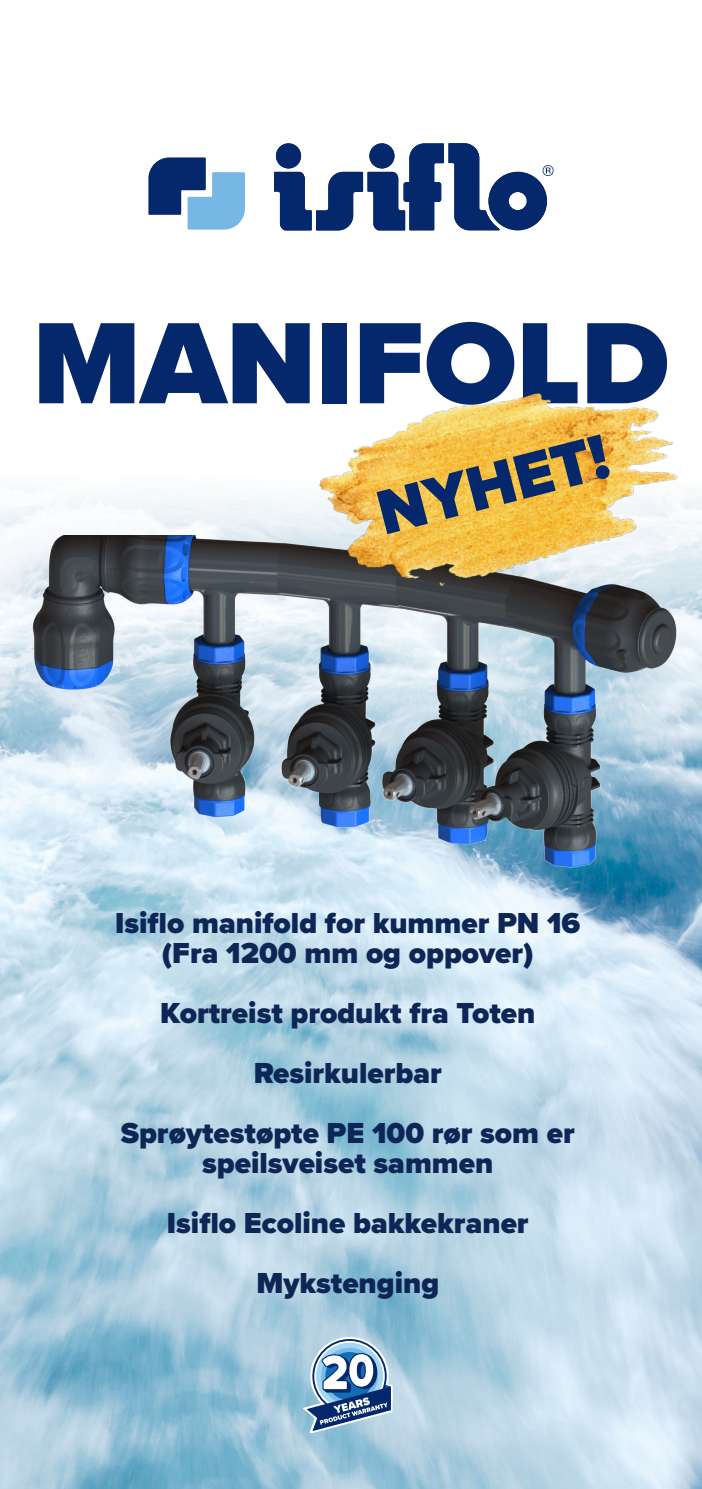
<style>
.page{position:relative;width:702px;height:1489px;background:#fff}
.page>*{position:absolute;margin:0;border:0;box-sizing:border-box;transform-origin:0 0}
.t1{font:900 120px "Proxima Nova";color:#04286b}
.t2{font:900 65px "Proxima Nova";color:#04286b}
.Mellomtittel{font:900 30px "Proxima Nova";color:#0d2655}
</style>
<div class="page">
<img style="left:0;top:863px;width:702px;height:625px">
<svg style="left:274px;top:143px;width:279px;height:87px"></svg>
<svg style="left:148px;top:157px;width:97px;height:72px"></svg>
<img style="left:2px;top:535px;width:700px;height:416px">
<svg style="left:310px;top:1336px;width:79px;height:79px"></svg>
<svg style="left:312px;top:1338px;width:74px;height:75px"></svg>
<svg style="left:314px;top:1340px;width:71px;height:71px"></svg>
<svg style="left:316px;top:1342px;width:67px;height:67px"></svg>
<svg style="left:321px;top:1347px;width:57px;height:57px"></svg>
<svg style="left:303px;top:1352px;width:90px;height:81px"></svg>
<img style="left:292px;top:392px;width:410px;height:218px">
<p class="t1" style="left:33px;top:274px;width:638px">MANIFOLD</p>
<p class="t2" style="left:366px;top:468px;width:238px;rotate:-15deg">NYHET!</p>
<p class="Mellomtittel" style="left:115px;top:900px;width:466px">Isiflo manifold for kummer PN 16</p>
<p class="Mellomtittel" style="left:162px;top:930px;width:373px">(Fra 1200 mm og oppover)</p>
<p class="Mellomtittel" style="left:160px;top:990px;width:376px">Kortreist produkt fra Toten</p>
<p class="Mellomtittel" style="left:254px;top:1050px;width:190px">Resirkulerbar</p>
<p class="Mellomtittel" style="left:121px;top:1110px;width:455px">Sprøytestøpte PE 100 rør som er</p>
<p class="Mellomtittel" style="left:202px;top:1140px;width:292px">speilsveiset sammen</p>
<p class="Mellomtittel" style="left:167px;top:1200px;width:363px">Isiflo Ecoline bakkekraner</p>
<p class="Mellomtittel" style="left:256px;top:1260px;width:184px">Mykstenging</p>
</div>
